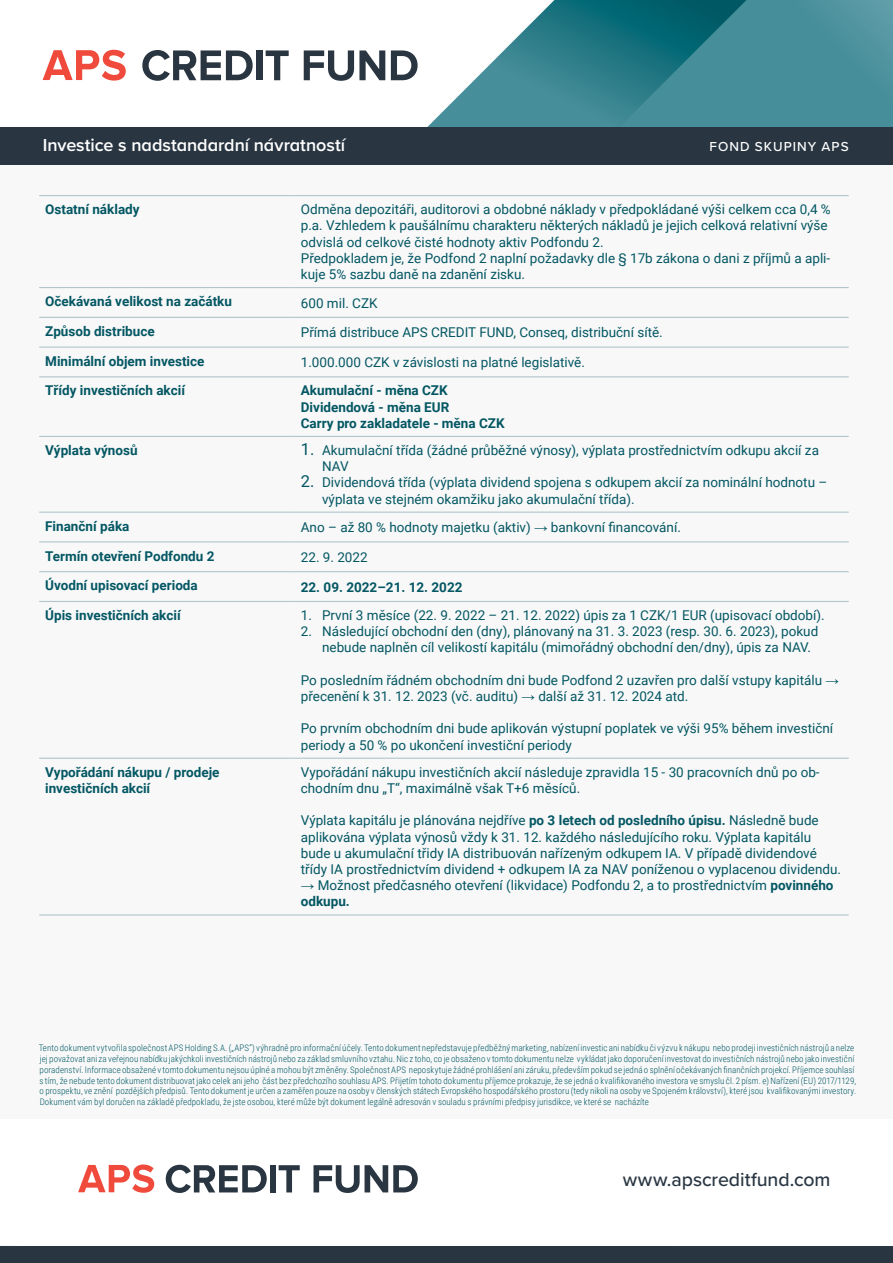
<style>
.page{position:relative;width:893px;height:1263px;background:#fff}
.page>*{position:absolute;margin:0;border:0;box-sizing:border-box;transform-origin:0 0}
.t1{font:500 19.5px "Proxima Nova";color:#293642}
.t2{font:600 18px "Proxima Nova A";color:#fff}
.t3{font:13.5px/16.2px "Roboto";color:#035763}
.t4{font:700 13.5px/16.2px "Roboto";color:#035763}
.t5{font:500 13.5px "Proxima Nova";letter-spacing:.08em;color:#fff}
.t6{font:300 9px/10.8px "Roboto Condensed";letter-spacing:.005em;color:#005864}
.s1{font-size:16.5px}
.s2{font-family:"Arial"}
.s3{font-weight:700}
</style>
<div class="page">
<div style="left:0;top:165px;width:893px;height:953px;background:#f8f8f8"></div>
<svg style="left:78px;top:1164px;width:76px;height:29px"></svg>
<svg style="left:166px;top:1165px;width:101px;height:28px"></svg>
<div style="left:270px;top:1165px;width:6px;height:27px;background:#293642"></div>
<svg style="left:279px;top:1165px;width:21px;height:27px"></svg>
<svg style="left:313px;top:1165px;width:105px;height:28px"></svg>
<svg style="left:427px;top:0;width:191px;height:127px"></svg>
<svg style="left:618px;top:0;width:275px;height:127px;background:#3a8691"></svg>
<svg style="left:43px;top:50px;width:83px;height:31px"></svg>
<svg style="left:142px;top:50px;width:111px;height:31px"></svg>
<div style="left:257px;top:50px;width:6px;height:30px;background:#293642"></div>
<svg style="left:266px;top:50px;width:23px;height:30px"></svg>
<svg style="left:304px;top:50px;width:81px;height:31px"></svg>
<svg style="left:391px;top:50px;width:27px;height:30px"></svg>
<div style="left:0;top:1246px;width:893px;height:17px;background:#293642"></div>
<div style="left:0;top:127px;width:893px;height:38px;background:#293642"></div>
<hr style="left:39px;top:195px;width:256px;height:1px;background:#b1c5cb">
<hr style="left:295px;top:195px;width:554px;height:1px;background:#b1c5cb">
<hr style="left:39px;top:287px;width:256px;height:1px;background:#b1c5cb">
<hr style="left:295px;top:287px;width:554px;height:1px;background:#b1c5cb">
<hr style="left:39px;top:317px;width:256px;height:1px;background:#b1c5cb">
<hr style="left:295px;top:317px;width:554px;height:1px;background:#b1c5cb">
<hr style="left:39px;top:347px;width:256px;height:1px;background:#b1c5cb">
<hr style="left:295px;top:347px;width:554px;height:1px;background:#b1c5cb">
<hr style="left:39px;top:376px;width:256px;height:1px;background:#b1c5cb">
<hr style="left:295px;top:376px;width:554px;height:1px;background:#b1c5cb">
<hr style="left:39px;top:436px;width:256px;height:1px;background:#b1c5cb">
<hr style="left:295px;top:436px;width:554px;height:1px;background:#b1c5cb">
<hr style="left:39px;top:512px;width:256px;height:1px;background:#b1c5cb">
<hr style="left:295px;top:512px;width:554px;height:1px;background:#b1c5cb">
<hr style="left:39px;top:541px;width:256px;height:1px;background:#b1c5cb">
<hr style="left:295px;top:541px;width:554px;height:1px;background:#b1c5cb">
<hr style="left:39px;top:571px;width:256px;height:1px;background:#b1c5cb">
<hr style="left:295px;top:571px;width:554px;height:1px;background:#b1c5cb">
<hr style="left:39px;top:601px;width:256px;height:1px;background:#b1c5cb">
<hr style="left:295px;top:601px;width:554px;height:1px;background:#b1c5cb">
<hr style="left:39px;top:758px;width:256px;height:1px;background:#b1c5cb">
<hr style="left:295px;top:758px;width:554px;height:1px;background:#b1c5cb">
<hr style="left:39px;top:914px;width:256px;height:1px;background:#b1c5cb">
<hr style="left:295px;top:914px;width:554px;height:1px;background:#b1c5cb">
<h2 class="t2" style="left:43px;top:132px;width:304px">Investice s nadstandardní návratností</h2>
<p class="t5" style="left:710px;top:137px;width:141px">FOND SKUPINY APS</p>
<p class="t4" style="left:45px;top:201px;width:96px">Ostatní náklady</p>
<p class="t3" style="left:301px;top:201px;width:531px">Odměna depozitáři, auditorovi a obdobné náklady v předpokládané výši celkem cca 0,4 % p.a. Vzhledem k paušálnímu charakteru některých nákladů je jejich celková relativní výše odvislá od celkové čisté hodnoty aktiv Podfondu 2.<br>Předpokladem je, že Podfond 2 naplní požadavky dle § 17b zákona o dani z příjmů a apli&shy;kuje 5% sazbu daně na zdanění zisku.</p>
<p class="t4" style="left:45px;top:293px;width:188px">Očekávaná velikost na začátku</p>
<p class="t3" style="left:301px;top:294px;width:78px">600 mil. CZK</p>
<p class="t4" style="left:45px;top:323px;width:111px">Způsob distribuce</p>
<p class="t3" style="left:301px;top:324px;width:364px">Přímá distribuce APS CREDIT FUND, Conseq, distribuční sítě.</p>
<p class="t4" style="left:45px;top:352px;width:161px">Minimální objem investice</p>
<p class="t3" style="left:301px;top:354px;width:286px">1.000.000 CZK v závislosti na platné legislativě.</p>
<p class="t4" style="left:45px;top:382px;width:141px">Třídy investičních akcií</p>
<p class="t4" style="left:301px;top:382px;width:205px">Akumulační - měna CZK<br>Dividendová - měna EUR<br>Carry pro zakladatele - měna CZK</p>
<p class="t4" style="left:45px;top:442px;width:94px">Výplata výnosů</p>
<p class="t3" style="left:322px;top:442px;width:498px;text-indent:-21px"><span class="s1">1.</span> Akumulační třída (žádné průběžné výnosy), výplata prostřednictvím odkupu akcií za<br>NAV</p>
<p class="t3" style="left:322px;top:474px;width:507px;text-indent:-21px"><span class="s1">2.</span> Dividendová třída (výplata dividend spojena s odkupem akcií za nominální hodnotu – výplata ve stejném okamžiku jako akumulační třída).</p>
<p class="t4" style="left:45px;top:517px;width:86px">Finanční páka</p>
<p class="t3" style="left:301px;top:519px;width:382px">Ano – až 80 % hodnoty majetku (aktiv) <span class="s2">→</span> bankovní financování.</p>
<p class="t4" style="left:45px;top:547px;width:171px">Termín otevření Podfondu 2</p>
<p class="t3" style="left:301px;top:548px;width:68px">22. 9. 2022</p>
<p class="t4" style="left:45px;top:577px;width:154px">Úvodní upisovací perioda</p>
<p class="t4" style="left:301px;top:578px;width:163px">22. 09. 2022–21. 12. 2022</p>
<p class="t4" style="left:45px;top:607px;width:137px">Úpis investičních akcií</p>
<p class="t3" style="left:301px;top:607px;width:525px">1. První 3 měsíce (22. 9. 2022 – 21. 12. 2022) úpis za 1 CZK/1 EUR (upisovací období).</p>
<p class="t3" style="left:322px;top:623px;width:498px;text-indent:-21px">2. Následující obchodní den (dny), plánovaný na 31. 3. 2023 (resp. 30. 6. 2023), pokud nebude naplněn cíl velikostí kapitálu (mimořádný obchodní den/dny), úpis za NAV.</p>
<p class="t3" style="left:301px;top:671px;width:540px">Po posledním řádném obchodním dni bude Podfond 2 uzavřen pro další vstupy kapitálu <span class="s2">→ </span>přecenění k 31. 12. 2023 (vč. auditu) <span class="s2">→</span> další až 31. 12. 2024 atd.</p>
<p class="t3" style="left:301px;top:720px;width:534px">Po prvním obchodním dni bude aplikován výstupní poplatek ve výši 95% během investiční periody a 50 % po ukončení investiční periody</p>
<p class="t4" style="left:45px;top:763px;width:176px">Vypořádání nákupu / prodeje investičních akcií</p>
<p class="t3" style="left:301px;top:763px;width:520px">Vypořádání nákupu investičních akcií následuje zpravidla 15 - 30 pracovních dnů po ob&shy;chodním dnu „T“, maximálně však T+6 měsíců.</p>
<p class="t3" style="left:301px;top:812px;width:542px">Výplata kapitálu je plánována nejdříve <span class="s3">po 3 letech od posledního úpisu.</span> Následně bude aplikována výplata výnosů vždy k 31. 12. každého následujícího roku. Výplata kapitálu bude u akumulační třidy IA distribuován nařízeným odkupem IA. V případě dividendové třídy IA prostřednictvím dividend + odkupem IA za NAV poníženou o vyplacenou dividendu.</p>
<p class="t3" style="left:301px;top:877px;width:534px"><span class="s2">→</span> Možnost předčasného otevření (likvidace) Podfondu 2, a to prostřednictvím <span class="s3">povinného odkupu.</span></p>
<p class="t6" style="left:39px;top:1042px;width:819px">Tento dokument vytvořila společnost APS Holding S.A. („APS“) výhradně pro informační účely. Tento dokument nepředstavuje předběžný marketing, nabízení investic ani nabídku či výzvu k nákupu nebo prodeji investičních nástrojů a nelze jej považovat ani za veřejnou nabídku jakýchkoli investičních nástrojů nebo za základ smluvního vztahu. Nic z toho, co je obsaženo v tomto dokumentu nelze vykládat jako doporučení investovat do investičních nástrojů nebo jako investiční poradenství. Informace obsažené v tomto dokumentu nejsou úplné a mohou být změněny. Společnost APS neposkytuje žádné prohlášení ani záruku, především pokud se jedná o splnění očekávaných finančních projekcí. Příjemce souhlasí s tím, že nebude tento dokument distribuovat jako celek ani jeho část bez předchozího souhlasu APS. Přijetím tohoto dokumentu příjemce prokazuje, že se jedná o kvalifikovaného investora ve smyslu čl. 2 písm. e) Nařízení (EU) 2017/1129, o prospektu, ve znění pozdějších předpisů. Tento dokument je určen a zaměřen pouze na osoby v členských státech Evropského hospodářského prostoru (tedy nikoli na osoby ve Spojeném království), které jsou kvalifikovanými investory.<br>Dokument vám byl doručen na základě předpokladu, že jste osobou, které může být dokument legálně adresován v souladu s právními předpisy jurisdikce, ve které se nacházíte</p>
<h1 class="t1" style="left:623px;top:1165px;width:209px">www.apscreditfund.com</h1>
</div>
